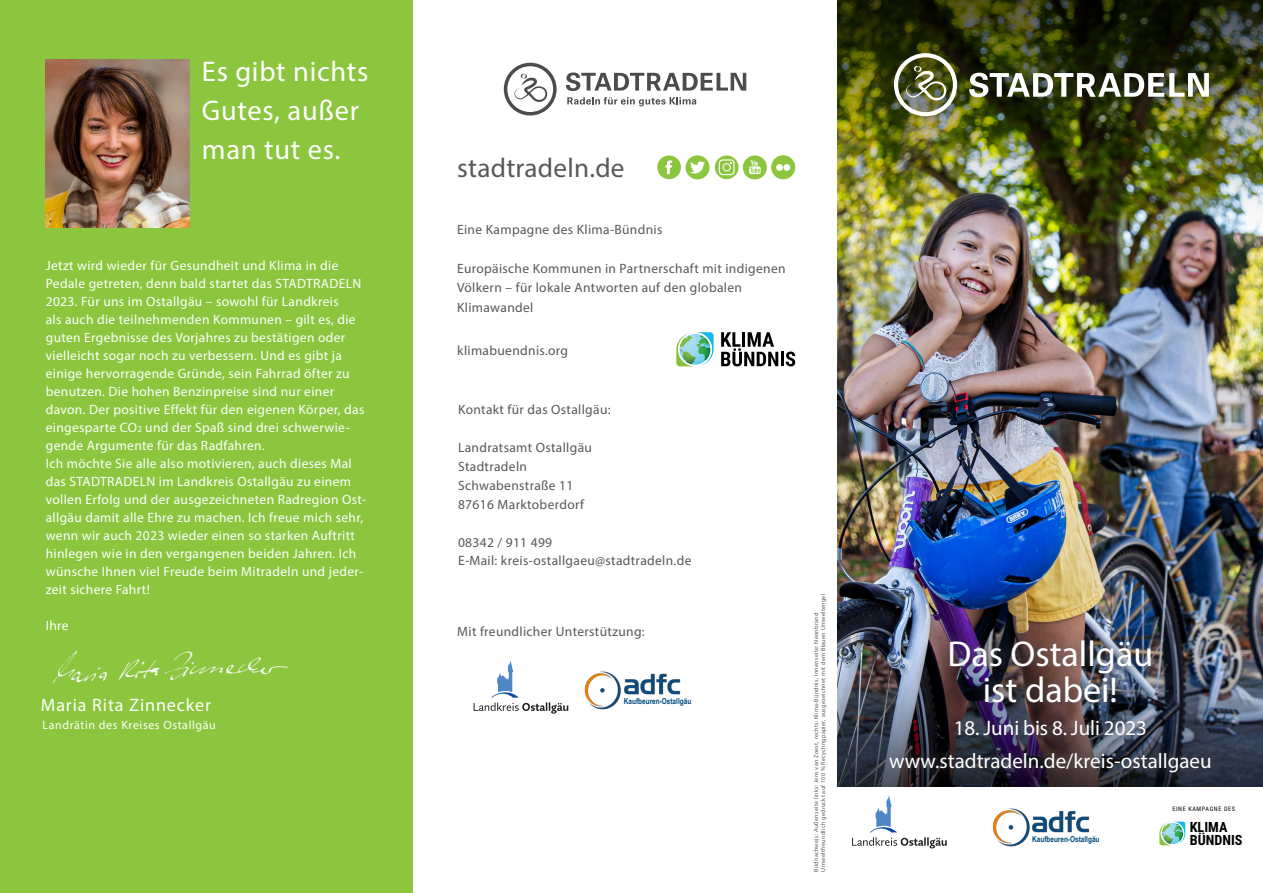
<style>
.page{position:relative;width:1263px;height:893px;background:#fff}
.page>*{position:absolute;margin:0;border:0;box-sizing:border-box;transform-origin:0 0}
.t1{font:36px/36px "Myriad Pro";color:#fff;text-align:center}
.t2{font:28.5px/39px "Myriad Pro";letter-spacing:.025em;color:#fff}
.t3{font:27.15px "Myriad Pro";letter-spacing:.01em;color:#57585a}
.DB_headline_negative{font:21px "Myriad Pro";color:#fff}
.t4{font:18px "Myriad Pro";letter-spacing:.05em;color:#fff}
.t5{font:700 14.1px/13.5px "Roboto Condensed";color:#000001}
.t6{font:13.5px/18px "Myriad Pro";letter-spacing:.025em;color:#fff}
.t7{font:13.5px/19.5px "Myriad Pro";letter-spacing:.025em;color:#57585a}
.t8{font:12px "Myriad Pro";letter-spacing:.05em;color:#fff}
.t9{font:700 8.1px "Arial Narrow";color:#004b7c}
.t10{font:6.15px "Roboto Condensed";letter-spacing:.1em;color:#000001}
.t11{font:6px "Myriad Pro";letter-spacing:.05em;color:#57585a}
.s1{font-size:9px}
</style>
<div class="page">
<img style="left:838px;top:0;width:425px;height:787px">
<div style="left:871px;top:30px;width:361px;height:109px;background:#231f20;opacity:.75"></div>
<img style="left:894px;top:53px;width:63px;height:63px">
<img style="left:969px;top:73px;width:240px;height:24px">
<div style="left:0;top:0;width:412px;height:893px;background:#8bc63e"></div>
<svg style="left:504px;top:63px;width:53px;height:53px"></svg>
<svg style="left:566px;top:73px;width:180px;height:18px"></svg>
<svg style="left:567px;top:97px;width:129px;height:9px"></svg>
<img style="left:46px;top:60px;width:143px;height:167px">
<svg style="left:1159px;top:822px;width:26px;height:23px"></svg>
<div style="left:657px;top:155px;width:24px;height:24px;background:#8bc63e;border-radius:50%"></div>
<svg style="left:665px;top:160px;width:7px;height:14px"></svg>
<div style="left:743px;top:155px;width:24px;height:24px;background:#8bc63e;border-radius:50%"></div>
<svg style="left:749px;top:160px;width:12px;height:14px"></svg>
<svg style="left:685px;top:155px;width:24px;height:24px"></svg>
<svg style="left:715px;top:155px;width:23px;height:24px"></svg>
<div style="left:719px;top:159px;width:16px;height:16px;border:1px solid #fff;border-radius:3px"></div>
<div style="left:722px;top:163px;width:9px;height:8px;border:1px solid #fff;border-radius:50%"></div>
<div style="left:771px;top:155px;width:24px;height:24px;background:#8bc63e;border-radius:50%"></div>
<div style="left:776px;top:164px;width:7px;height:7px;background:#fff;border-radius:50%"></div>
<div style="left:783px;top:164px;width:7px;height:7px;background:#fff;border-radius:50%"></div>
<svg style="left:676px;top:332px;width:38px;height:34px"></svg>
<svg style="left:721px;top:332px;width:57px;height:34px"></svg>
<hr style="left:781px;top:352px;width:3px;height:14px;background:#000001">
<svg style="left:786px;top:352px;width:9px;height:14px"></svg>
<div style="left:877px;top:627px;width:346px;height:159px;background:#57585a;opacity:.9"></div>
<img style="left:1032px;top:810px;width:58px;height:23px">
<img style="left:992px;top:808px;width:38px;height:38px">
<img style="left:624px;top:673px;width:57px;height:22px">
<img style="left:584px;top:671px;width:37px;height:38px">
<img style="left:53px;top:651px;width:235px;height:32px">
<svg style="left:852px;top:795px;width:95px;height:53px"></svg>
<svg style="left:474px;top:661px;width:94px;height:53px"></svg>
<p class="t2" style="left:202px;top:51px;width:168px">Es gibt nichts<br>Gutes, außer man tut es.</p>
<p class="t6" style="left:46px;top:256px;width:320px">Jetzt wird wieder für Gesundheit und Klima in die Pedale getreten, denn bald startet das STADTRADELN 2023. Für uns im Ostallgäu – sowohl für Landkreis<br>als auch die teilnehmenden Kommunen – gilt es, die guten Ergebnisse des Vorjahres zu bestätigen oder vielleicht sogar noch zu verbessern. Und es gibt ja einige hervorragende Gründe, sein Fahrrad öfter zu benutzen. Die hohen Benzinpreise sind nur einer davon. Der positive Effekt für den eigenen Körper, das eingesparte CO<span class="s1">2</span> und der Spaß sind drei schwerwie&shy;gende Argumente für das Radfahren.</p>
<p class="t6" style="left:46px;top:454px;width:322px">Ich möchte Sie alle also motivieren, auch dieses Mal das STADTRADELN im Landkreis Ostallgäu zu einem vollen Erfolg und der ausgezeichneten Radregion Ost&shy;allgäu damit alle Ehre zu machen. Ich freue mich sehr, wenn wir auch 2023 wieder einen so starken Auftritt hinlegen wie in den vergangenen beiden Jahren. Ich wünsche Ihnen viel Freude beim Mitradeln und jeder&shy;zeit sichere Fahrt!</p>
<p class="t6" style="left:46px;top:616px;width:24px">Ihre</p>
<p class="t4" style="left:41px;top:694px;width:172px">Maria Rita Zinnecker</p>
<p class="t8" style="left:42px;top:718px;width:175px">Landrätin des Kreises Ostallgäu</p>
<p class="t3" style="left:457px;top:152px;width:169px">stadtradeln.de</p>
<p class="t7" style="left:457px;top:219px;width:207px">Eine Kampagne des Klima-Bündnis</p>
<p class="t7" style="left:457px;top:258px;width:330px">Europäische Kommunen in Partnerschaft mit indigenen<br>Völkern – für lokale Antworten auf den globalen<br>Klimawandel</p>
<p class="t7" style="left:457px;top:341px;width:112px">klimabuendnis.org</p>
<p class="t7" style="left:458px;top:400px;width:154px">Kontakt für das Ostallgäu:</p>
<p class="t7" style="left:458px;top:438px;width:135px">Landratsamt Ostallgäu</p>
<p class="t7" style="left:458px;top:456px;width:70px">Stadtradeln</p>
<p class="t7" style="left:458px;top:475px;width:117px">Schwabenstraße 11</p>
<p class="t7" style="left:458px;top:494px;width:128px">87616 Marktoberdorf</p>
<p class="t7" style="left:458px;top:532px;width:96px">08342 / 911 499</p>
<p class="t7" style="left:458px;top:551px;width:235px">E-Mail: kreis-ostallgaeu@stadtradeln.de</p>
<p class="t7" style="left:457px;top:621px;width:189px">Mit freundlicher Unterstützung:</p>
<p class="t9" style="left:624px;top:695px;width:69px">Kaufbeuren-Ostallgäu</p>
<p class="t11" style="left:819px;top:871px;width:279px;rotate:-90deg">Umweltfreundlich gedruckt auf 100 % Recyclingpapier, ausgezeichnet mit dem Blauen Umweltengel</p>
<p class="t11" style="left:812px;top:871px;width:260px;rotate:-90deg">Bildnachweis: Außenseite links: Jens van Zoest, rechts: Klima-Bündnis, Innenseite: Neonbrand</p>
<p class="t1" style="left:947px;top:635px;width:207px">Das Ostallgäu ist dabei!</p>
<p class="DB_headline_negative" style="left:954px;top:715px;width:195px">18. Juni bis 8. Juli 2023</p>
<p class="DB_headline_negative" style="left:889px;top:748px;width:324px">www.stadtradeln.de/kreis-ostallgaeu</p>
<p class="t9" style="left:1032px;top:833px;width:69px">Kaufbeuren-Ostallgäu</p>
<p class="t10" style="left:1172px;top:805px;width:64px">EINE KAMPAGNE DES</p>
<p class="t5" style="left:1190px;top:819px;width:54px">KLIMA<br>BÜNDNIS</p>
</div>
